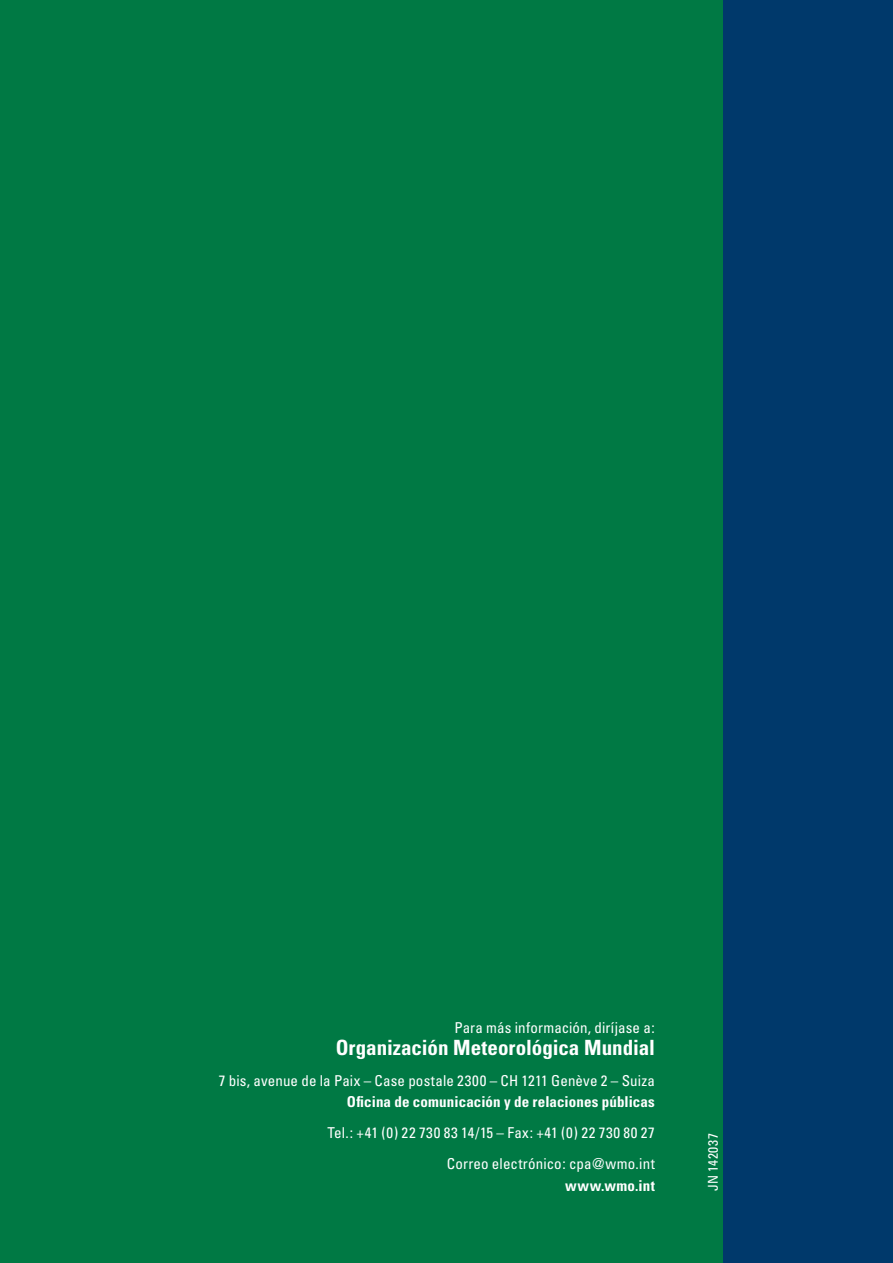
<style>
.page{position:relative;width:893px;height:1263px;background:#fff}
.page>*{position:absolute;margin:0;border:0;box-sizing:border-box;transform-origin:0 0}
.t1{font:700 condensed 21px "Univers";color:#fff}
.t2{font:condensed 15px/30.8px "Univers";letter-spacing:.01em;color:#fff;text-align:right}
.t3{font:700 condensed 15px "Univers";letter-spacing:.01em;color:#fff}
.t4{font:condensed 13.5px "Univers";letter-spacing:.04em;color:#fff}
</style>
<div class="page">
<div style="left:723px;top:0;width:170px;height:1263px;background:#00396b"></div>
<div style="left:0;top:0;width:723px;height:1263px;background:#007944"></div>
<p class="t2" style="left:454px;top:1012px;width:202px">Para más información, diríjase a:</p>
<h1 class="t1" style="left:336px;top:1034px;width:321px">Organización Meteorológica Mundial</h1>
<p class="t2" style="left:219px;top:1065px;width:437px">7 bis, avenue de la Paix – Case postale 2300 – CH 1211 Genève 2 – Suiza</p>
<p class="t3" style="left:347px;top:1093px;width:309px">Oficina de comunicación y de relaciones públicas</p>
<p class="t2" style="left:328px;top:1117px;width:329px">Tel.: +41 (0) 22 730 83 14/15 – Fax: +41 (0) 22 730 80 27<br>Correo electrónico: cpa@wmo.int</p>
<p class="t3" style="left:565px;top:1176px;width:91px">www.wmo.int</p>
<p class="t4" style="left:704px;top:1191px;width:59px;rotate:-90deg">JN 142037</p>
</div>
